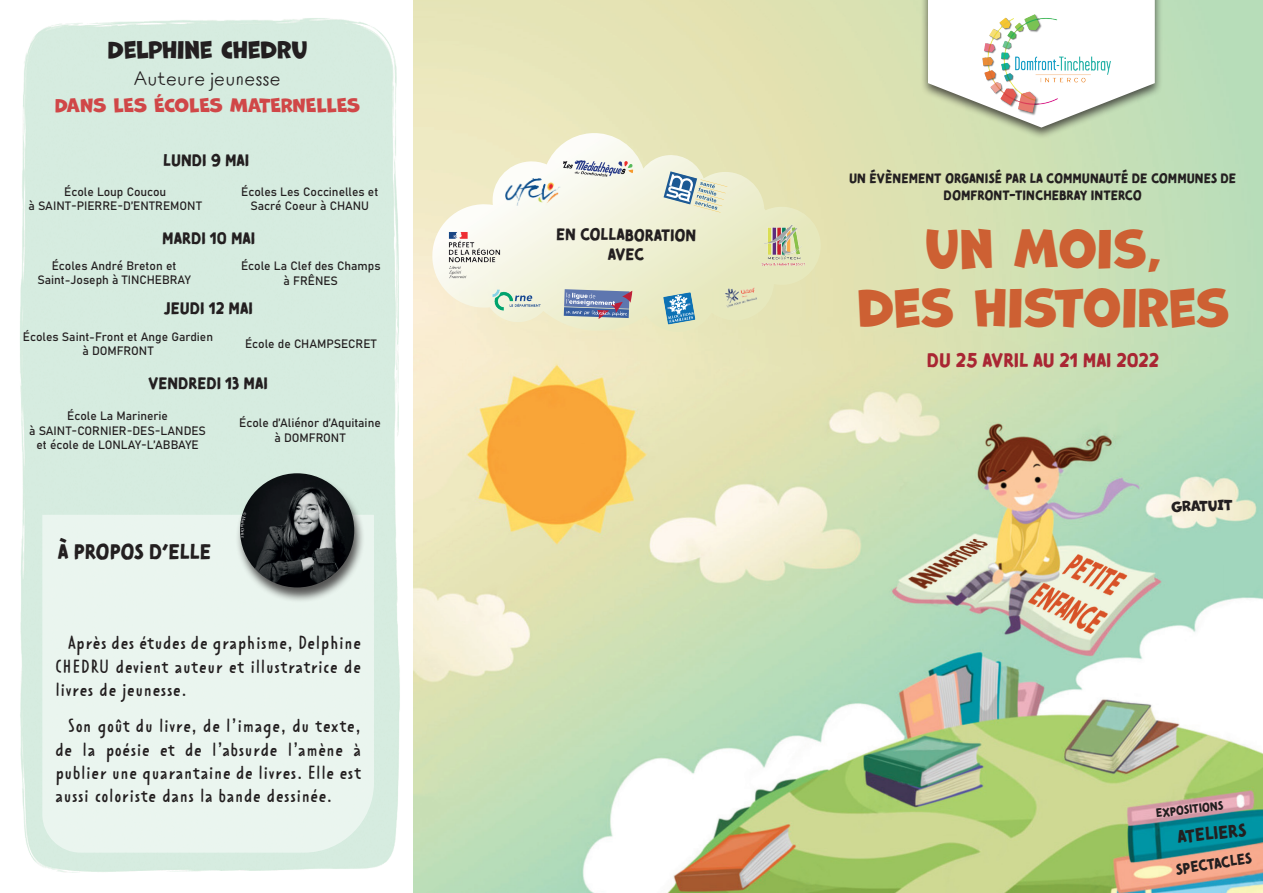
<style>
.page{position:relative;width:1263px;height:893px;background:#fff}
.page>*{position:absolute;margin:0;border:0;box-sizing:border-box;transform-origin:0 0}
.t1{font:49.5px/59.4px "Marvin";color:#cd6033;text-align:center}
.t2{font:22.5px "Marvin";color:#231f20}
.t3{font:21px "Tomarik Brush";color:#231f20}
.t4{font:19.5px/23.4px "Tomarik Poster";color:#231f20;text-align:justify}
.t5{font:19.5px "Tomarik Brush";color:#a92633}
.t6{font:19.5px "Tomarik Introvert";color:#231f20}
.t7{font:18px "Marvin";color:#d04748}
.t8{font:18px "Tomarik Brush";color:#231f20}
.t9{font:16.5px/19.8px "Tomarik Brush";color:#231f20;text-align:center}
.t10{font:15px "Tomarik Brush";color:#231f20}
.t11{font:13.5px/16.2px "Tomarik Brush";color:#231f20;text-align:center}
.t12{font:13.5px "Marvin";color:#231f20}
.t13{font:12px/14.4px "Bahnschrift";color:#231f20;text-align:center}
.t14{font:12px "Tomarik Brush";color:#231f20}
</style>
<div class="page">
<img style="left:413px;top:0;width:850px;height:893px">
<div style="left:920px;top:0;width:243px;height:139px;background:#231f20;opacity:.75"></div>
<svg style="left:928px;top:0;width:227px;height:128px"></svg>
<img style="left:977px;top:9px;width:137px;height:109px">
<div style="left:20px;top:18px;width:380px;height:855px;background:#d6ece0"></div>
<div style="left:42px;top:515px;width:332px;height:338px;background:#eaf5ef"></div>
<div style="left:235px;top:473px;width:131px;height:131px;background:#231f20;opacity:.75"></div>
<img style="left:240px;top:473px;width:114px;height:114px;border-radius:57px">
<svg style="left:431px;top:132px;width:391px;height:201px;background:#eeeccd"></svg>
<svg style="left:663px;top:292px;width:32px;height:33px"></svg>
<img style="left:505px;top:178px;width:56px;height:28px">
<svg style="left:564px;top:289px;width:69px;height:30px;background:#858db0"></svg>
<svg style="left:663px;top:171px;width:64px;height:42px;background:#c3cfc8"></svg>
<img style="left:443px;top:226px;width:63px;height:58px">
<img style="left:718px;top:278px;width:44px;height:32px">
<img style="left:575px;top:174px;width:18px;height:1px">
<img style="left:563px;top:161px;width:61px;height:13px">
<img style="left:575px;top:160px;width:30px;height:12px">
<svg style="left:618px;top:161px;width:15px;height:12px"></svg>
<img style="left:760px;top:222px;width:47px;height:46px">
<img style="left:491px;top:287px;width:51px;height:25px">
<svg style="left:241px;top:512px;width:5px;height:25px"></svg>
<h2 class="t2" style="left:108px;top:37px;width:201px">DELPHINE CHEDRU</h2>
<h3 class="t6" style="left:134px;top:61px;width:148px">Auteure jeunesse</h3>
<h3 class="t7" style="left:55px;top:95px;width:307px">DANS LES ÉCOLES MATERNELLES</h3>
<h3 class="t9" style="left:163px;top:149px;width:88px">LUNDI 9 MAI</h3>
<p class="t13" style="left:29px;top:183px;width:175px">École Loup Coucou<br>à SAINT-PIERRE-D’ENTREMONT</p>
<p class="t13" style="left:241px;top:183px;width:139px">Écoles Les Coccinelles et<br>Sacré Coeur à CHANU</p>
<h3 class="t9" style="left:162px;top:226px;width:94px">MARDI 10 MAI</h3>
<p class="t13" style="left:37px;top:258px;width:155px">Écoles André Breton et<br>Saint-Joseph à TINCHEBRAY</p>
<p class="t13" style="left:241px;top:258px;width:141px">École La Clef des Champs à FRÊNES</p>
<h3 class="t9" style="left:164px;top:297px;width:90px">JEUDI 12 MAI</h3>
<p class="t13" style="left:23px;top:329px;width:192px">Écoles Saint-Front et Ange Gardien à DOMFRONT</p>
<p class="t13" style="left:245px;top:336px;width:133px">École de CHAMPSECRET</p>
<h3 class="t9" style="left:148px;top:372px;width:121px">VENDREDI 13 MAI</h3>
<p class="t13" style="left:29px;top:408px;width:178px">École La Marinerie<br>à SAINT-CORNIER-DES-LANDES et école de LONLAY-L’ABBAYE</p>
<p class="t13" style="left:239px;top:415px;width:143px">École d’Aliénor d’Aquitaine à DOMFRONT</p>
<h3 class="t3" style="left:58px;top:533px;width:155px">À PROPOS D’ELLE</h3>
<h3 class="t4" style="left:55px;top:630px;width:308px;text-indent:13px">Après des études de graphisme, Delphine CHEDRU devient auteur et illustratrice de livres de jeunesse.</h3>
<h3 class="t4" style="left:55px;top:713px;width:308px;text-indent:13px">Son goût du livre, de l’image, du texte, de la poésie et de l’absurde l’amène à publier une quarantaine de livres. Elle est aussi coloriste dans la bande dessinée.</h3>
<h3 class="t9" style="left:556px;top:222px;width:142px;rotate:1deg">EN COLLABORATION<br>AVEC</h3>
<p class="t11" style="left:849px;top:169px;width:389px">UN ÉVÈNEMENT ORGANISÉ PAR LA COMMUNAUTÉ DE COMMUNES DE<br>DOMFRONT-TINCHEBRAY INTERCO</p>
<h1 class="t1" style="left:857px;top:220px;width:374px">UN MOIS,<br>DES HISTOIRES</h1>
<h3 class="t5" style="left:927px;top:342px;width:234px">DU 25 AVRIL AU 21 MAI 2022</h3>
<p class="t12" style="left:1171px;top:499px;width:63px;rotate:-2deg">GRATUIT</p>
<p class="t14" style="left:1155px;top:802px;width:69px;rotate:-7deg">EXPOSITIONS</p>
<h3 class="t8" style="left:1176px;top:821px;width:71px;rotate:-6deg">ATELIERS</h3>
<p class="t10" style="left:1173px;top:856px;width:79px;rotate:-9deg">SPECTACLES</p>
</div>
